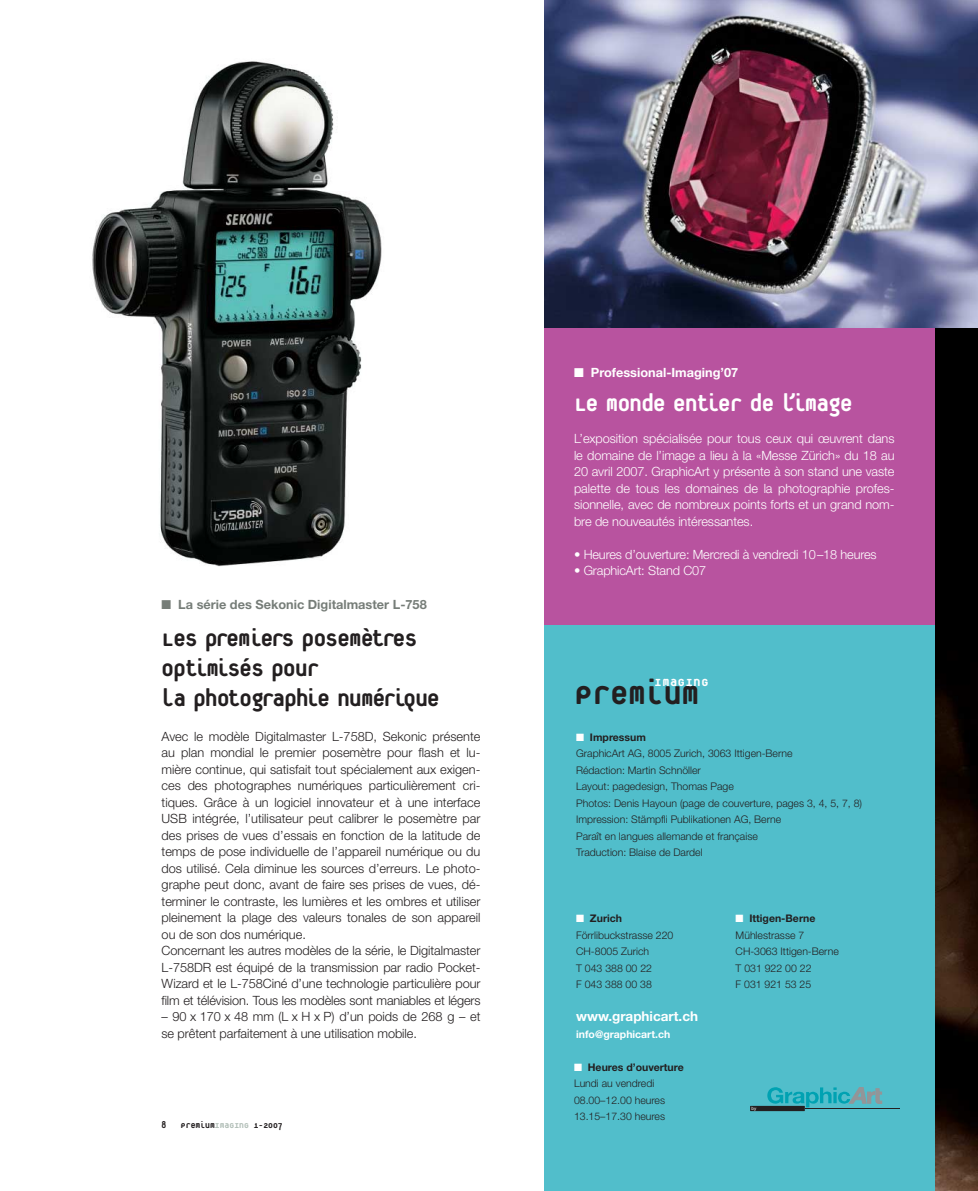
<style>
.page{position:relative;width:978px;height:1191px;background:#fff}
.page>*{position:absolute;margin:0;border:0;box-sizing:border-box;transform-origin:0 0}
.t1{font:800 38.55px "Platelet";color:#231f20}
.t2{font:800 27px/30px "Platelet";letter-spacing:-.025em;color:#231f20}
.t3{font:800 27px "Platelet";letter-spacing:-.025em;color:#fff}
.t4{font:800 15.3px "Platelet";letter-spacing:.045em;color:#fff}
.t5{font:700 13.5px "Helvetica Neue";color:#fff}
.t6{font:300 12.75px/16.5px "Helvetica Neue";color:#231f20}
.t7{font:300 12.75px/16.5px "Helvetica Neue";letter-spacing:-.01em;color:#fff;text-align:justify}
.t8{font:700 12.75px "Helvetica Neue";color:#767d78}
.t9{font:700 12.75px "Helvetica Neue";color:#fff}
.t10{font:300 10.5px/16.5px "Helvetica Neue";color:#231f20}
.t11{font:800 10.5px "Platelet";color:#231f20}
.t12{font:700 10.5px "Helvetica Neue";color:#fff}
.t13{font:4.5px "Helvetica";color:#fff}
.s1{color:#b2bfb8}
.s2{color:#fff}
.s3{font-weight:700}
</style>
<div class="page">
<img style="left:92px;top:61px;width:290px;height:506px">
<div style="left:544px;top:328px;width:434px;height:297px;background:#b8539f"></div>
<div style="left:544px;top:625px;width:434px;height:565px;background:#51becb"></div>
<svg style="left:767px;top:1087px;width:115px;height:20px"></svg>
<hr style="left:805px;top:1108px;width:94px;height:1px;background:#231f20">
<div style="left:750px;top:1105px;width:55px;height:6px;background:#231f20"></div>
<img style="left:935px;top:328px;width:43px;height:862px">
<img style="left:544px;top:0;width:434px;height:328px">
<p class="t8" style="left:162px;top:599px;width:267px">■ La série des Sekonic Digitalmaster L-758</p>
<h2 class="t2" style="left:162px;top:625px;width:280px">Les premiers posemètres optimisés pour<br>la photographie numérique</h2>
<p class="t6" style="left:162px;top:729px;width:320px">Avec le modèle Digitalmaster L-758D, Sekonic présente au plan mondial le premier posemètre pour flash et lu&shy;mière continue, qui satisfait tout spécialement aux exigen&shy;ces des photographes numériques particulièrement cri&shy;tiques. Grâce à un logiciel innovateur et à une interface USB intégrée, l’utilisateur peut calibrer le posemètre par des prises de vues d’essais en fonction de la latitude de temps de pose individuelle de l’appareil numérique ou du dos utilisé. Cela diminue les sources d’erreurs. Le photo&shy;graphe peut donc, avant de faire ses prises de vues, dé&shy;terminer le contraste, les lumières et les ombres et utiliser pleinement la plage des valeurs tonales de son appareil ou de son dos numérique.<br>Concernant les autres modèles de la série, le Digitalmaster L-758DR est équipé de la transmission par radio Pocket-Wizard et le L-758Ciné d’une technologie particulière pour film et télévision. Tous les modèles sont maniables et légers</p>
<p class="t6" style="left:162px;top:1009px;width:320px">– 90 x 170 x 48 mm (L x H x P) d’un poids de 268 g – et se prêtent parfaitement à une utilisation mobile.</p>
<p class="t11" style="left:162px;top:1120px;width:6px">8</p>
<p class="t11" style="left:181px;top:1120px;width:103px">Premium<span class="s1">ImaGInG</span> 1-2007</p>
<p class="t9" style="left:574px;top:368px;width:166px">■ Professional-Imaging’07</p>
<h2 class="t3" style="left:574px;top:391px;width:280px">Le monde entier de l’image</h2>
<p class="t7" style="left:574px;top:432px;width:322px">L’exposition spécialisée pour tous ceux qui œuvrent dans le domaine de l’image a lieu à la «Messe Zürich» du 18 au 20 avril 2007. GraphicArt y présente à son stand une vaste palette de tous les domaines de la photographie profes&shy;sionnelle, avec de nombreux points forts et un grand nom&shy;bre de nouveautés intéressantes.</p>
<p class="t7" style="left:574px;top:547px;width:304px">• Heures d’ouverture: Mercredi à vendredi 10–18 heures</p>
<p class="t7" style="left:574px;top:564px;width:134px">• GraphicArt: Stand C07</p>
<p class="t4" style="left:655px;top:675px;width:55px">ImaGInG</p>
<h1 class="t1" style="left:575px;top:677px;width:126px">Premium</h1>
<p class="t10" style="left:576px;top:729px;width:287px"><span class="s2">■</span> <span class="s3">Impressum<br></span>GraphicArt AG, 8005 Zurich, 3063 Ittigen-Berne<br>Rédaction: Martin Schnöller<br>Layout: pagedesign, Thomas Page<br>Photos: Denis Hayoun (page de couverture, pages 3, 4, 5, 7, 8)<br>Impression: Stämpfli Publikationen AG, Berne<br>Paraît en langues allemande et française<br>Traduction: Blaise de Dardel</p>
<p class="t10" style="left:576px;top:911px;width:99px"><span class="s2">■</span> <span class="s3">Zurich<br></span>Förrlibuckstrasse 220<br>CH-8005 Zurich<br>T 043 388 00 22<br>F 043 388 00 38</p>
<p class="t5" style="left:576px;top:1011px;width:123px">www.graphicart.ch</p>
<p class="t12" style="left:576px;top:1030px;width:96px">info@graphicart.ch</p>
<p class="t10" style="left:574px;top:1059px;width:111px"><span class="s2">■</span> <span class="s3">Heures d’ouverture<br></span>Lundi au vendredi<br>08.00–12.00 heures<br>13.15–17.30 heures</p>
<p class="t10" style="left:736px;top:911px;width:105px"><span class="s2">■</span> <span class="s3">Ittigen-Berne<br></span>Mühlestrasse 7<br>CH-3063 Ittigen-Berne<br>T 031 922 00 22<br>F 031 921 53 25</p>
<p class="t13" style="left:752px;top:1106px;width:6px">by</p>
</div>
